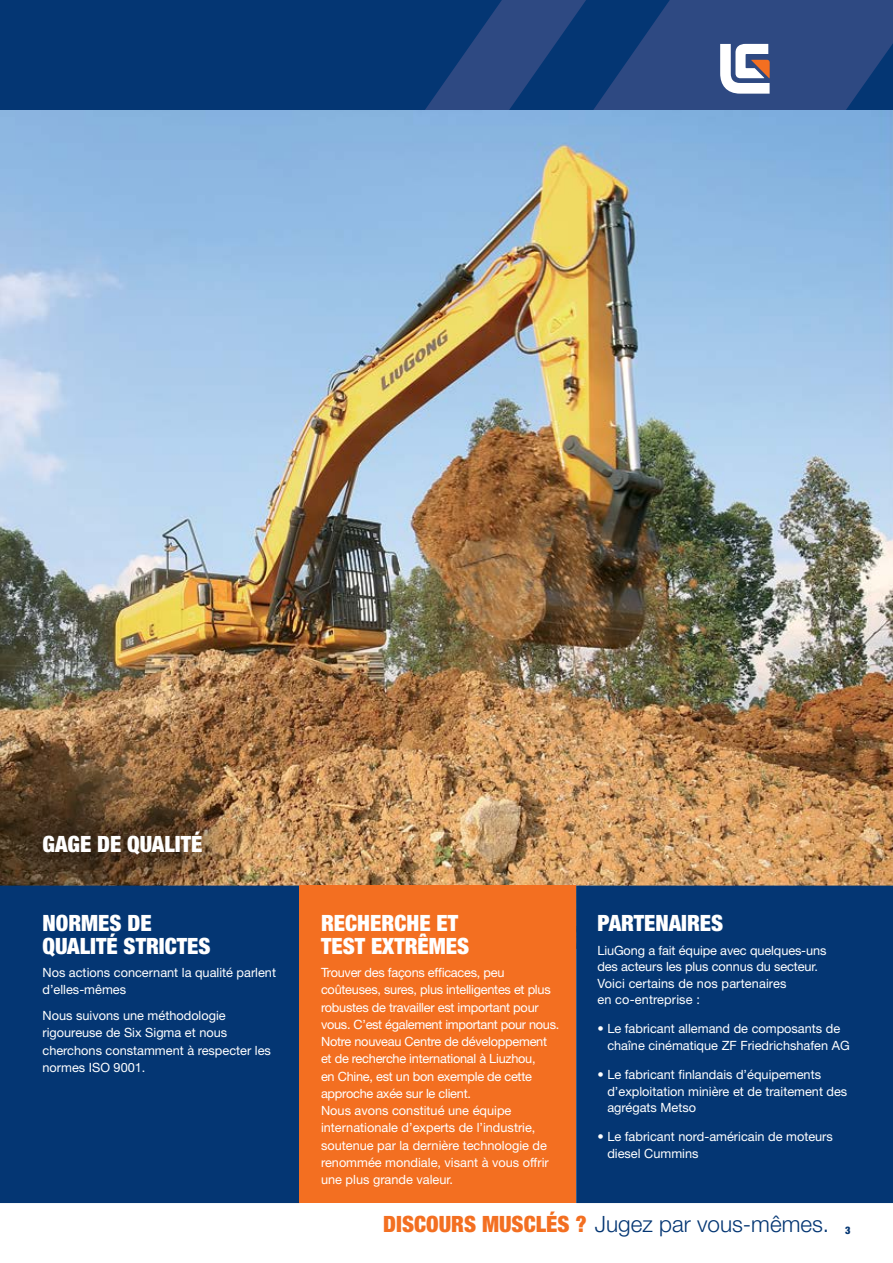
<style>
.page{position:relative;width:893px;height:1263px;background:#fff}
.page>*{position:absolute;margin:0;border:0;box-sizing:border-box;transform-origin:0 0}
.t1{font:900 condensed 22.5px/22.5px "Helvetica Neue LT Std";color:#fff}
.t2{font:300 22.5px "Helvetica Neue LT Pro";color:#043673}
.t3{font:12.75px/16.5px "Helvetica Neue LT Pro";color:#fff}
.t4{font:12.75px/17.2px "Helvetica Neue LT Pro";letter-spacing:-.02em;color:#fff}
.t5{font:900 condensed 10.5px "Helvetica Neue LT Pro";color:#043673}
.s1{font-family:"Helvetica Neue LT Std";font-weight:900;font-stretch:condensed;color:#f36f21}
</style>
<div class="page">
<div style="left:0;top:0;width:893px;height:111px;background:#043673"></div>
<svg style="left:424px;top:0;width:469px;height:111px"></svg>
<img style="left:0;top:111px;width:893px;height:774px">
<div style="left:0;top:774px;width:260px;height:138px;background:#000;opacity:.88"></div>
<div style="left:0;top:885px;width:893px;height:318px;background:#043673"></div>
<div style="left:300px;top:885px;width:276px;height:318px;background:#f36f21"></div>
<h1 class="t1" style="left:43px;top:832px;width:161px">GAGE DE QUALITÉ</h1>
<h1 class="t1" style="left:43px;top:912px;width:170px">NORMES DE<br>QUALITÉ STRICTES</h1>
<p class="t3" style="left:43px;top:964px;width:235px;line-height:17.2px">Nos actions concernant la qualité parlent d’elles-mêmes</p>
<p class="t3" style="left:43px;top:1007px;width:230px;line-height:17.2px">Nous suivons une méthodologie rigoureuse de Six Sigma et nous cherchons constamment à respecter les normes ISO 9001.</p>
<h1 class="t1" style="left:321px;top:912px;width:150px">RECHERCHE ET<br>TEST EXTRÊMES</h1>
<p class="t4" style="left:321px;top:964px;width:240px">Trouver des façons efficaces, peu coûteuses, sures, plus intelligentes et plus robustes de travailler est important pour vous. C’est également important pour nous.<br>Notre nouveau Centre de développement et de recherche international à Liuzhou,<br>en Chine, est un bon exemple de cette approche axée sur le client.<br>Nous avons constitué une équipe internationale d’experts de l’industrie, soutenue par la dernière technologie de renommée mondiale, visant à vous offrir une plus grande valeur.</p>
<h1 class="t1" style="left:597px;top:912px;width:127px">PARTENAIRES</h1>
<p class="t3" style="left:597px;top:941px;width:230px">LiuGong a fait équipe avec quelques-uns des acteurs les plus connus du secteur.<br>Voici certains de nos partenaires<br>en co-entreprise :</p>
<p class="t3" style="left:607px;top:1020px;width:244px;text-indent:-10px">• Le fabricant allemand de composants de chaîne cinématique ZF Friedrichshafen AG</p>
<p class="t3" style="left:607px;top:1066px;width:241px;text-indent:-10px">• Le fabricant finlandais d’équipements d’exploitation minière et de traitement des agrégats Metso</p>
<p class="t3" style="left:607px;top:1128px;width:227px;text-indent:-10px">• Le fabricant nord-américain de moteurs diesel Cummins</p>
<h1 class="t2" style="left:383px;top:1210px;width:447px"><span class="s1">DISCOURS MUSCLÉS ?</span> Jugez par vous-mêmes.</h1>
<p class="t5" style="left:845px;top:1224px;width:7px">3</p>
</div>
